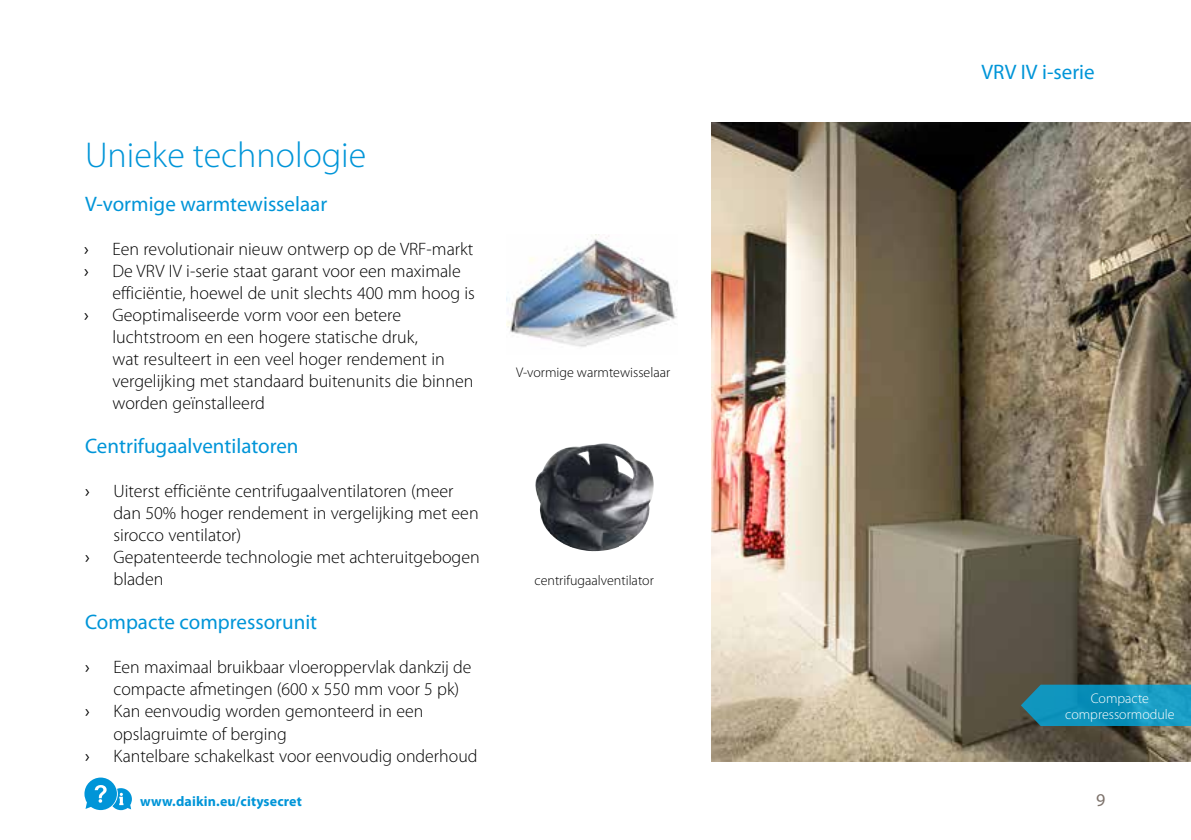
<style>
.page{position:relative;width:1191px;height:840px;background:#fff}
.page>*{position:absolute;margin:0;border:0;box-sizing:border-box;transform-origin:0 0}
.t1{font:300 36px "Myriad Pro";color:#0095d8}
.t2{font:21px "Myriad Pro";color:#0095d8}
.t3{font:300 18px/22px "Myriad Pro";color:#000}
.t4{font:18px "Myriad Pro";color:#000}
.t5{font:18px "Myriad Pro";color:#7d726b}
.t6{font:300 14px "Myriad Pro";color:#000}
.t7{font:300 14px/16px "Myriad Pro";color:#fff;text-align:center}
.t8{font:700 14px "Myriad Pro";letter-spacing:.01em;color:#0095d8}
</style>
<div class="page">
<img style="left:711px;top:123px;width:480px;height:638px">
<img style="left:506px;top:234px;width:171px;height:113px">
<img style="left:535px;top:443px;width:119px;height:108px">
<svg style="left:1020px;top:684px;width:171px;height:41px;background:#1690b4"></svg>
<svg style="left:84px;top:777px;width:48px;height:32px"></svg>
<h1 class="t1" style="left:85px;top:135px;width:283px">Unieke technologie</h1>
<p class="t2" style="left:85px;top:191px;width:244px">V-vormige warmtewisselaar</p>
<p class="t4" style="left:84px;top:238px;width:6px">›</p>
<p class="t3" style="left:112px;top:238px;width:362px">Een revolutionair nieuw ontwerp op de VRF-markt</p>
<p class="t4" style="left:84px;top:260px;width:6px">›</p>
<p class="t3" style="left:112px;top:260px;width:364px">De VRV IV i-serie staat garant voor een maximale efficiëntie, hoewel de unit slechts 400 mm hoog is</p>
<p class="t4" style="left:84px;top:304px;width:6px">›</p>
<p class="t3" style="left:112px;top:304px;width:362px">Geoptimaliseerde vorm voor een betere luchtstroom en een hogere statische druk,<br>wat resulteert in een veel hoger rendement in vergelijking met standaard buitenunits die binnen worden geïnstalleerd</p>
<p class="t2" style="left:85px;top:433px;width:215px">Centrifugaalventilatoren</p>
<p class="t4" style="left:85px;top:480px;width:6px">›</p>
<p class="t3" style="left:113px;top:480px;width:367px">Uiterst efficiënte centrifugaalventilatoren (meer dan 50% hoger rendement in vergelijking met een sirocco ventilator)</p>
<p class="t4" style="left:85px;top:546px;width:6px">›</p>
<p class="t3" style="left:113px;top:546px;width:368px">Gepatenteerde technologie met achteruitgebogen bladen</p>
<p class="t2" style="left:85px;top:609px;width:234px">Compacte compressorunit</p>
<p class="t4" style="left:85px;top:656px;width:6px">›</p>
<p class="t3" style="left:113px;top:656px;width:359px">Een maximaal bruikbaar vloeroppervlak dankzij de compacte afmetingen (600 x 550 mm voor 5 pk)</p>
<p class="t4" style="left:85px;top:700px;width:6px">›</p>
<p class="t3" style="left:113px;top:700px;width:311px">Kan eenvoudig worden gemonteerd in een opslagruimte of berging</p>
<p class="t4" style="left:85px;top:744px;width:6px">›</p>
<p class="t3" style="left:113px;top:744px;width:365px">Kantelbare schakelkast voor eenvoudig onderhoud</p>
<p class="t8" style="left:140px;top:791px;width:163px">www.daikin.eu/citysecret</p>
<p class="t6" style="left:516px;top:364px;width:156px">V-vormige warmtewisselaar</p>
<p class="t6" style="left:534px;top:572px;width:121px">centrifugaalventilator</p>
<p class="t2" style="left:981px;top:59px;width:115px">VRV IV i-serie</p>
<p class="t7" style="left:1065px;top:689px;width:111px">Compacte compressormodule</p>
<p class="t5" style="left:1096px;top:788px;width:11px">9</p>
</div>
